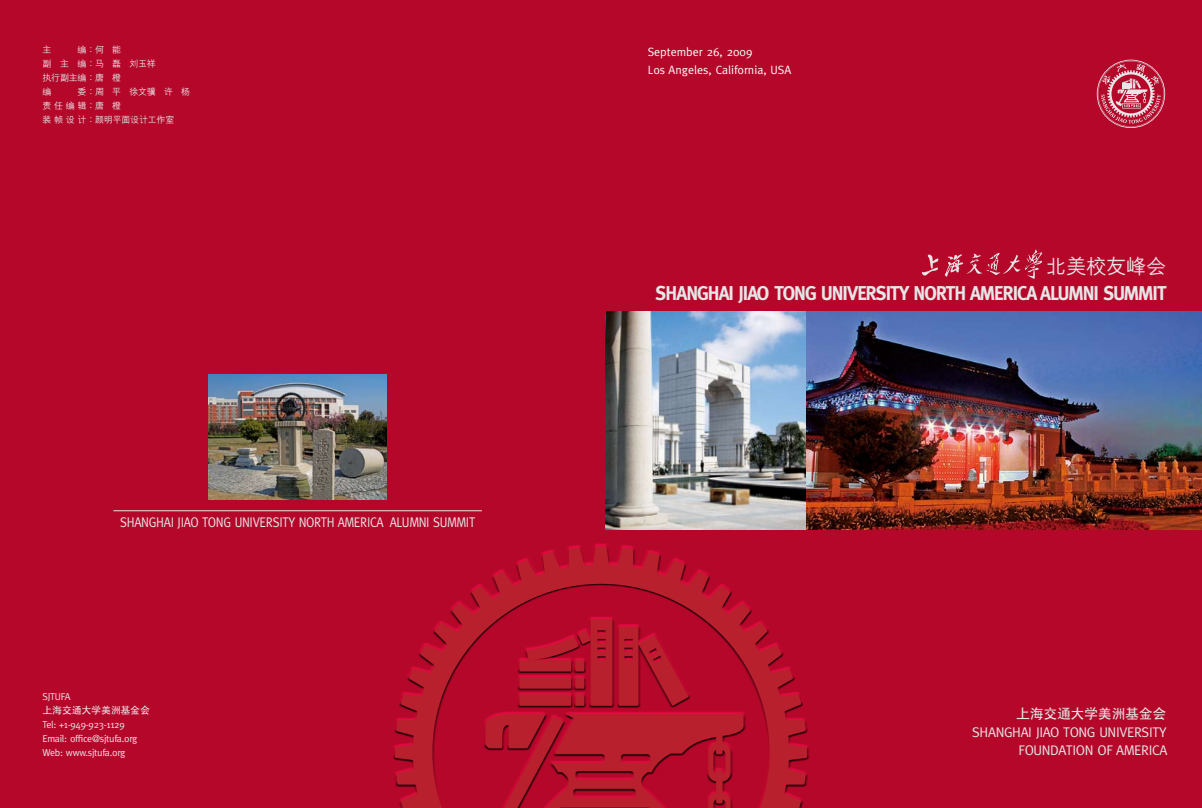
<style>
.page{position:relative;width:1202px;height:808px;background:#b50729}
.page>*{position:absolute;margin:0;border:0;box-sizing:border-box;transform-origin:0 0}
.t1{font:500 20.5px "M Hei HKS";letter-spacing:-.025em;color:#e6e6e7}
.t2{font:700 20px "Meta";letter-spacing:-.05em;color:#e6e6e7;scale:.95 1}
.t3{font:14px/18px "Meta";letter-spacing:-.025em;color:#e6e6e7;text-align:right}
.t4{font:14px "Meta";letter-spacing:-.025em;color:#e6e6e7;scale:.9 1}
.t5{font:12px/18px "Meta";color:#fdfdfd}
.t6{font:10px/14px "Meta";letter-spacing:-.025em;color:#e6e6e7}
.t7{font:500 9px/14px "M Hei HKS";letter-spacing:-.025em;color:#e6e6e7}
.s1{font-family:"C Hei 2 HKS";font-weight:700}
</style>
<div class="page">
<img style="left:208px;top:374px;width:179px;height:125px">
<hr style="left:113px;top:511px;width:369px;height:1px;background:#e6e6e7">
<svg style="left:395px;top:546px;width:412px;height:262px"></svg>
<img style="left:806px;top:311px;width:396px;height:219px">
<img style="left:605px;top:311px;width:201px;height:219px">
<svg style="left:1097px;top:60px;width:68px;height:68px"></svg>
<svg style="left:922px;top:249px;width:120px;height:30px"></svg>
<p class="t7" style="left:43px;top:42px;width:115px;text-indent:35px">編：何 能<br>副 主 編：馬 磊 劉玉祥執行副主編：唐 橙<br>編</p>
<p class="t7" style="left:43px;top:42px;width:10px">主</p>
<p class="t7" style="left:43px;top:84px;width:149px;text-indent:35px">委：周 平 徐文驥 許 楊責任編輯：唐 橙<br>裝幀設計：顏明平面設計工作室</p>
<p class="t4" style="left:120px;top:514px;width:396px">SHANGHAI JIAO TONG UNIVERSITY NORTH AMERICA ALUMNI SUMMIT</p>
<p class="t6" style="left:43px;top:689px;width:109px">SJTUFA<br><span class="s1">上海交通大學美洲基金會<br></span>Tel: +1-949-923-1129<br>Email: office@sjtufa.org<br>Web: www.sjtufa.org</p>
<p class="t5" style="left:648px;top:43px;width:145px">September 26, 2009<br>Los Angeles, California, USA</p>
<p class="t1" style="left:1046px;top:252px;width:122px">北美校友峰會</p>
<p class="t2" style="left:656px;top:282px;width:539px">SHANGHAI JIAO TONG UNIVERSITY NORTH AMERICA ALUMNI SUMMIT</p>
<p class="t3" style="left:972px;top:705px;width:197px"><span class="s1">上海交通大學美洲基金會<br></span>SHANGHAI JIAO TONG UNIVERSITY<br>FOUNDATION OF AMERICA</p>
</div>
